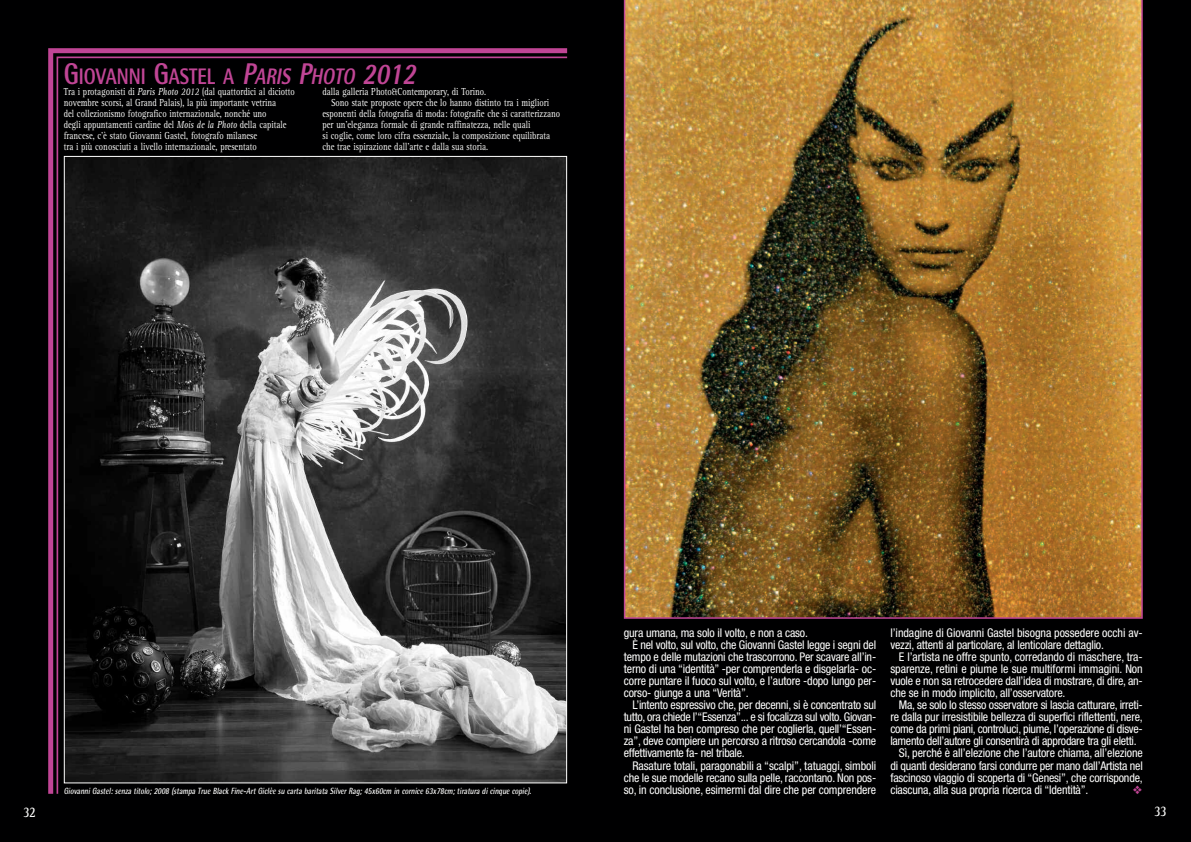
<style>
.page{position:relative;width:1191px;height:842px;background:#000001}
.page>*{position:absolute;margin:0;border:0;box-sizing:border-box;transform-origin:0 0}
.t1{font:800 22.5px "Rotis Semi Sans";color:#c04595;scale:.8 1}
.t2{font:700 15px "Rotis Semi Serif";color:#fff;scale:.8 1}
.t3{font:condensed 12px/12.1px "Helvetica Neue";letter-spacing:-.015em;color:#fff}
.t4{font:10.5px/11px "Rotis Serif";color:#fff;scale:.8 1}
.t5{font:italic 700 9px "Rotis Semi Sans";color:#fff;scale:.8 1}
.s1{font-size:30px}
.s2{font-style:italic;font-size:30px}
.s3{font-style:italic}
</style>
<div class="page">
<img style="left:624px;top:0;width:518px;height:619px">
<svg style="left:48px;top:48px;width:520px;height:746px"></svg>
<svg style="left:56px;top:56px;width:512px;height:738px"></svg>
<h1 class="t1" style="left:64px;top:69px;width:447px"><span class="s1">G</span>IOVANNI <span class="s1">G</span>ASTEL A <span class="s2">P</span><span class="s3">ARIS</span> <span class="s2">P</span><span class="s3">HOTO</span> <span class="s2">2012</span></h1>
<p class="t4" style="left:322px;top:87px;width:206px">dalla galleria Photo&amp;Contemporary, di Torino.</p>
<p class="t4" style="left:331px;top:98px;width:274px">Sono state proposte opere che lo hanno distinto tra i migliori</p>
<p class="t4" style="left:322px;top:109px;width:298px">esponenti della fotografia di moda: fotografie che si caratterizzano</p>
<p class="t4" style="left:322px;top:120px;width:261px">per un’eleganza formale di grande raffinatezza, nelle quali</p>
<p class="t4" style="left:322px;top:131px;width:286px">si coglie, come loro cifra essenziale, la composizione equilibrata</p>
<p class="t4" style="left:322px;top:142px;width:208px">che trae ispirazione dall’arte e dalla sua storia.</p>
<p class="t4" style="left:64px;top:87px;width:290px">Tra i protagonisti di <span class="s3">Paris Photo 2012</span> (dal quattordici al diciotto novembre scorsi, al Grand Palais), la più importante vetrina<br>del collezionismo fotografico internazionale, nonché uno<br>degli appuntamenti cardine del <span class="s3">Mois de la Photo</span> della capitale francese, c’è stato Giovanni Gastel, fotografo milanese<br>tra i più conosciuti a livello internazionale, presentato</p>
<p class="t5" style="left:64px;top:787px;width:587px">Giovanni Gastel: senza titolo; 2008 (stampa True Black Fine-Art Giclèe su carta baritata Silver Rag; 45x60cm in cornice 63x78cm; tiratura di cinque copie).</p>
<p class="t3" style="left:624px;top:627px;width:186px">gura umana, ma solo il volto, e non a caso.</p>
<p class="t3" style="left:632px;top:639px;width:245px">È nel volto, sul volto, che Giovanni Gastel legge i segni del</p>
<p class="t3" style="left:624px;top:651px;width:254px">tempo e delle mutazioni che trascorrono. Per scavare all’in-</p>
<p class="t3" style="left:624px;top:664px;width:254px">terno di una “identità” -per comprenderla e disgelarla- oc-</p>
<p class="t3" style="left:624px;top:676px;width:254px">corre puntare il fuoco sul volto, e l’autore -dopo lungo per-</p>
<p class="t3" style="left:624px;top:688px;width:126px">corso- giunge a una “Verità”.</p>
<p class="t3" style="left:632px;top:700px;width:245px">L’intento espressivo che, per decenni, si è concentrato sul</p>
<p class="t3" style="left:624px;top:712px;width:254px">tutto, ora chiede l’“Essenza”... e si focalizza sul volto. Giovan-</p>
<p class="t3" style="left:624px;top:724px;width:254px">ni Gastel ha ben compreso che per coglierla, quell’“Essen-</p>
<p class="t3" style="left:624px;top:736px;width:254px">za”, deve compiere un percorso a ritroso cercandola -come</p>
<p class="t3" style="left:624px;top:748px;width:122px">effettivamente fa- nel tribale.</p>
<p class="t3" style="left:632px;top:760px;width:245px">Rasature totali, paragonabili a “scalpi”, tatuaggi, simboli</p>
<p class="t3" style="left:624px;top:772px;width:254px">che le sue modelle recano sulla pelle, raccontano. Non pos-</p>
<p class="t3" style="left:624px;top:784px;width:254px">so, in conclusione, esimermi dal dire che per comprendere</p>
<p class="t3" style="left:890px;top:627px;width:254px">l’indagine di Giovanni Gastel bisogna possedere occhi av&shy;vezzi, attenti al particolare, al lenticolare dettaglio.</p>
<p class="t3" style="left:890px;top:651px;width:254px;text-align:justify;text-indent:9px">E l’artista ne offre spunto, corredando di maschere, tra&shy;sparenze, retini e piume le sue multiformi immagini. Non vuole e non sa retrocedere dall’idea di mostrare, di dire, an&shy;che se in modo implicito, all’osservatore.</p>
<p class="t3" style="left:899px;top:700px;width:245px">Ma, se solo lo stesso osservatore si lascia catturare, irreti-</p>
<p class="t3" style="left:890px;top:712px;width:254px">re dalla pur irresistibile bellezza di superfici riflettenti, nere,</p>
<p class="t3" style="left:890px;top:724px;width:254px">come da primi piani, controluci, piume, l’operazione di disve-</p>
<p class="t3" style="left:890px;top:736px;width:248px">lamento dell’autore gli consentirà di approdare tra gli eletti.</p>
<p class="t3" style="left:899px;top:748px;width:245px">Sì, perché è all’elezione che l’autore chiama, all’elezione</p>
<p class="t3" style="left:890px;top:760px;width:254px">di quanti desiderano farsi condurre per mano dall’Artista nel</p>
<p class="t3" style="left:890px;top:772px;width:254px">fascinoso viaggio di scoperta di “Genesi”, che corrisponde,</p>
<p class="t3" style="left:890px;top:784px;width:199px">ciascuna, alla sua propria ricerca di “Identità”.</p>
<p class="t2" style="left:23px;top:806px;width:17px">32</p>
<p class="t2" style="left:1154px;top:805px;width:17px">33</p>
</div>
